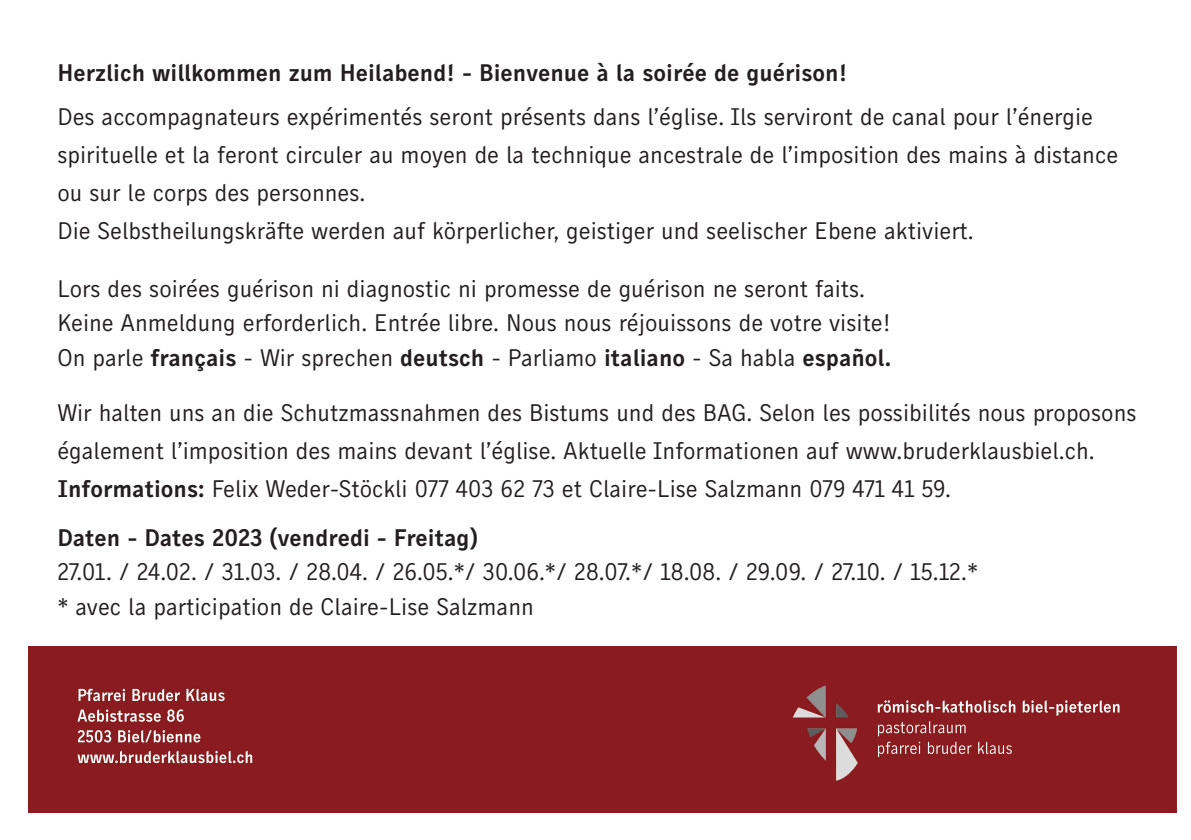
<style>
.page{position:relative;width:1191px;height:840px;background:#fff}
.page>*{position:absolute;margin:0;border:0;box-sizing:border-box;transform-origin:0 0}
.body{font:24px/38px "Skopex Gothic";color:#231f20}
.Titel{font:24px "Skopex Gothic Bld";color:#231f20}
.body-2{font:24px "Skopex Gothic Bld";color:#231f20}
.s1{font-family:"Skopex Gothic Bld"}
</style>
<div class="page">
<div style="left:28px;top:646px;width:1148px;height:166px;background:#8a1b21"></div>
<p class="Titel" style="left:57px;top:58px;width:791px">Herzlich willkommen zum Heilabend! - Bienvenue à la soirée de guérison!</p>
<p class="body" style="left:57px;top:97px;width:1037px">Des accompagnateurs expérimentés seront présents dans l’église. Ils serviront de canal pour l’énergie</p>
<p class="body" style="left:57px;top:135px;width:1062px">spirituelle et la feront circuler au moyen de la technique ancestrale de l’imposition des mains à distance</p>
<p class="body" style="left:57px;top:173px;width:309px">ou sur le corps des personnes.</p>
<p class="body" style="left:57px;top:211px;width:918px">Die Selbstheilungskräfte werden auf körperlicher, geistiger und seelischer Ebene aktiviert.</p>
<p class="body" style="left:57px;top:269px;width:809px">Lors des soirées guérison ni diagnostic ni promesse de guérison ne seront faits.</p>
<p class="body" style="left:57px;top:303px;width:835px">Keine Anmeldung erforderlich. Entrée libre. Nous nous réjouissons de votre visite!</p>
<p class="body" style="left:57px;top:337px;width:835px">On parle <span class="s1">français</span> - Wir sprechen <span class="s1">deutsch</span> - Parliamo <span class="s1">italiano</span> - Sa habla <span class="s1">español.</span></p>
<p class="body" style="left:57px;top:393px;width:1080px">Wir halten uns an die Schutzmassnahmen des Bistums und des BAG. Selon les possibilités nous proposons également l’imposition des mains devant l’église. Aktuelle Informationen auf www.bruderklausbiel.ch.</p>
<p class="body" style="left:57px;top:469px;width:895px"><span class="s1">Informations:</span> Felix Weder-Stöckli 077 403 62 73 et Claire-Lise Salzmann 079 471 41 59.</p>
<p class="body-2" style="left:57px;top:522px;width:422px">Daten - Dates 2023 (vendredi - Freitag)</p>
<p class="body" style="left:57px;top:552px;width:922px">27.01. / 24.02. / 31.03. / 28.04. / 26.05.*/ 30.06.*/ 28.07.*/ 18.08. / 29.09. / 27.10. / 15.12.*</p>
<p class="body" style="left:57px;top:586px;width:478px">* avec la participation de Claire-Lise Salzmann</p>
</div>
